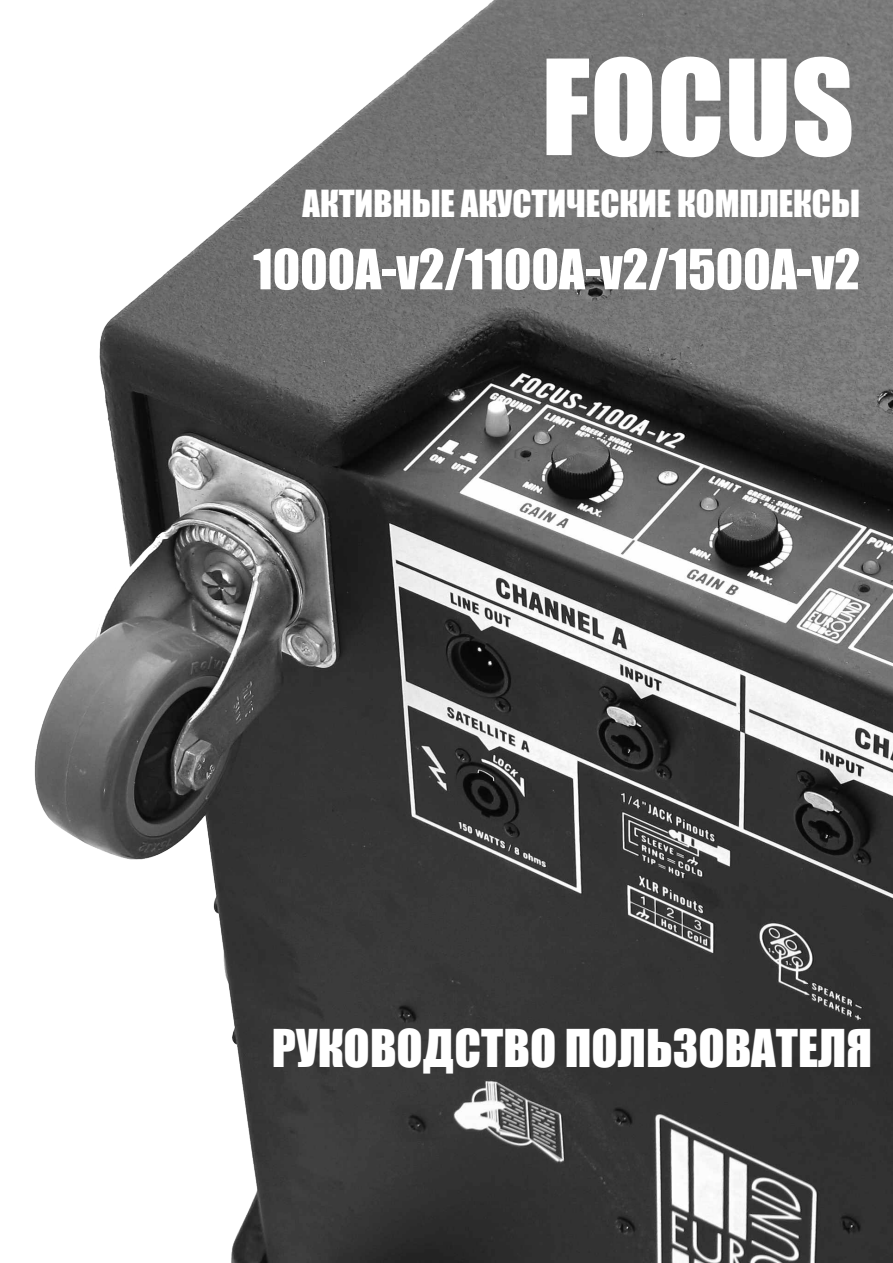
<style>
.page{position:relative;width:893px;height:1263px;background:#fff}
.page>*{position:absolute;margin:0;border:0;box-sizing:border-box;transform-origin:0 0}
.t1{font:122.1px "Impact";color:#fff}
.t2{font:51.3px "Impact";color:#fff}
.t3{font:48.15px "Impact";color:#fff}
.t4{font:34.5px "Impact";color:#fff}
</style>
<div class="page">
<img style="left:34px;top:0;width:859px;height:1263px">
<h1 class="t1" style="left:541px;top:59px;width:314px">FOCUS</h1>
<p class="t4" style="left:302px;top:190px;width:558px">АКТИВНЫЕ АКУСТИЧЕСКИЕ КОМПЛЕКСЫ</p>
<h2 class="t2" style="left:253px;top:249px;width:608px">1000A-v2/1100A-v2/1500A-v2</h2>
<h3 class="t3" style="left:272px;top:1029px;width:601px">РУКОВОДСТВО ПОЛЬЗОВАТЕЛЯ</h3>
</div>
